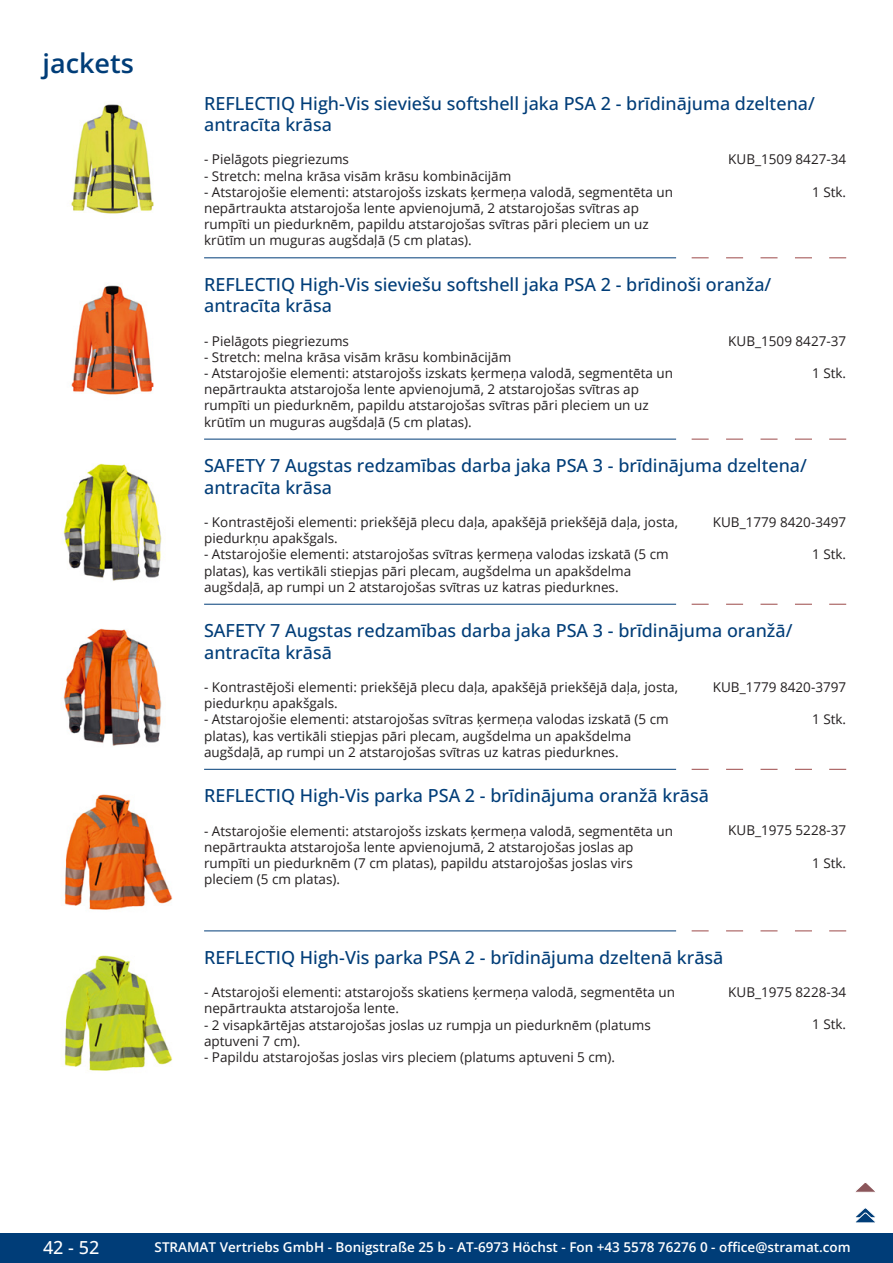
<style>
.page{position:relative;width:893px;height:1263px;background:#fff}
.page>*{position:absolute;margin:0;border:0;box-sizing:border-box;transform-origin:0 0}
.GruppeName{font:600 27px "Open Sans";color:#003d78}
.ArtikelName{font:500 18px/21.6px "Open Sans";color:#003d78}
.t1{font:500 18px "Open Sans";color:#fff}
.Beschreibung{font:13.5px/16.2px "Open Sans";color:#231f20}
.ArtikelNummer{font:13.5px "Open Sans";color:#231f20}
.t2{font:600 13.5px "Open Sans";color:#fff}
</style>
<div class="page">
<div style="left:0;top:1233px;width:893px;height:30px;background:#003d78"></div>
<img style="left:71px;top:103px;width:83px;height:111px">
<img style="left:71px;top:285px;width:83px;height:110px">
<svg style="left:692px;top:258px;width:17px;height:1px"></svg>
<svg style="left:726px;top:258px;width:17px;height:1px"></svg>
<svg style="left:760px;top:258px;width:17px;height:1px"></svg>
<svg style="left:795px;top:258px;width:17px;height:1px"></svg>
<svg style="left:829px;top:258px;width:17px;height:1px"></svg>
<hr style="left:204px;top:258px;width:472px;height:1px;background:#003d78">
<img style="left:63px;top:463px;width:99px;height:118px">
<svg style="left:692px;top:439px;width:17px;height:1px"></svg>
<svg style="left:726px;top:439px;width:17px;height:1px"></svg>
<svg style="left:760px;top:439px;width:17px;height:1px"></svg>
<svg style="left:795px;top:439px;width:17px;height:1px"></svg>
<svg style="left:829px;top:439px;width:17px;height:1px"></svg>
<hr style="left:204px;top:439px;width:472px;height:1px;background:#003d78">
<img style="left:63px;top:628px;width:99px;height:118px">
<svg style="left:692px;top:604px;width:17px;height:1px"></svg>
<svg style="left:726px;top:604px;width:17px;height:1px"></svg>
<svg style="left:760px;top:604px;width:17px;height:1px"></svg>
<svg style="left:795px;top:604px;width:17px;height:1px"></svg>
<svg style="left:829px;top:604px;width:17px;height:1px"></svg>
<hr style="left:204px;top:604px;width:472px;height:1px;background:#003d78">
<img style="left:64px;top:794px;width:109px;height:116px">
<svg style="left:692px;top:769px;width:17px;height:1px"></svg>
<svg style="left:726px;top:769px;width:17px;height:1px"></svg>
<svg style="left:760px;top:769px;width:17px;height:1px"></svg>
<svg style="left:795px;top:769px;width:17px;height:1px"></svg>
<svg style="left:829px;top:769px;width:17px;height:1px"></svg>
<hr style="left:204px;top:769px;width:472px;height:1px;background:#003d78">
<img style="left:64px;top:955px;width:109px;height:116px">
<svg style="left:692px;top:931px;width:17px;height:1px"></svg>
<svg style="left:726px;top:931px;width:17px;height:1px"></svg>
<svg style="left:760px;top:931px;width:17px;height:1px"></svg>
<svg style="left:795px;top:931px;width:17px;height:1px"></svg>
<svg style="left:829px;top:931px;width:17px;height:1px"></svg>
<hr style="left:204px;top:931px;width:472px;height:1px;background:#003d78">
<svg style="left:856px;top:1183px;width:19px;height:9px"></svg>
<svg style="left:855px;top:1208px;width:21px;height:15px"></svg>
<p class="GruppeName" style="left:43px;top:44px;width:93px">jackets</p>
<p class="ArtikelName" style="left:204px;top:92px;width:612px">REFLECTIQ High-Vis sieviešu softshell jaka PSA 2 - brīdinājuma dzeltena/ antracīta krāsa</p>
<p class="Beschreibung" style="left:204px;top:151px;width:146px">- Pielāgots piegriezums</p>
<p class="Beschreibung" style="left:204px;top:167px;width:309px">- Stretch: melna krāsa visām krāsu kombinācijām</p>
<p class="Beschreibung" style="left:204px;top:183px;width:470px">- Atstarojošie elementi: atstarojošs izskats ķermeņa valodā, segmentēta un nepārtraukta atstarojoša lente apvienojumā, 2 atstarojošas svītras ap rumpīti un piedurknēm, papildu atstarojošas svītras pāri pleciem un uz krūtīm un muguras augšdaļā (5 cm platas).</p>
<p class="ArtikelNummer" style="left:728px;top:150px;width:119px">KUB_1509 8427-34</p>
<p class="ArtikelNummer" style="left:812px;top:182px;width:36px">1 Stk.</p>
<p class="ArtikelName" style="left:204px;top:273px;width:569px">REFLECTIQ High-Vis sieviešu softshell jaka PSA 2 - brīdinoši oranža/ antracīta krāsa</p>
<p class="Beschreibung" style="left:204px;top:332px;width:146px">- Pielāgots piegriezums</p>
<p class="Beschreibung" style="left:204px;top:348px;width:309px">- Stretch: melna krāsa visām krāsu kombinācijām</p>
<p class="Beschreibung" style="left:204px;top:365px;width:470px">- Atstarojošie elementi: atstarojošs izskats ķermeņa valodā, segmentēta un nepārtraukta atstarojoša lente apvienojumā, 2 atstarojošas svītras ap rumpīti un piedurknēm, papildu atstarojošas svītras pāri pleciem un uz krūtīm un muguras augšdaļā (5 cm platas).</p>
<p class="ArtikelNummer" style="left:728px;top:331px;width:119px">KUB_1509 8427-37</p>
<p class="ArtikelNummer" style="left:812px;top:364px;width:36px">1 Stk.</p>
<p class="ArtikelName" style="left:204px;top:454px;width:604px">SAFETY 7 Augstas redzamības darba jaka PSA 3 - brīdinājuma dzeltena/ antracīta krāsa</p>
<p class="Beschreibung" style="left:204px;top:514px;width:475px">- Kontrastējoši elementi: priekšējā plecu daļa, apakšējā priekšējā daļa, josta, piedurkņu apakšgals.</p>
<p class="Beschreibung" style="left:204px;top:546px;width:466px">- Atstarojošie elementi: atstarojošas svītras ķermeņa valodas izskatā (5 cm platas), kas vertikāli stiepjas pāri plecam, augšdelma un apakšdelma augšdaļā, ap rumpi un 2 atstarojošas svītras uz katras piedurknes.</p>
<p class="ArtikelNummer" style="left:713px;top:513px;width:135px">KUB_1779 8420-3497</p>
<p class="ArtikelNummer" style="left:812px;top:545px;width:36px">1 Stk.</p>
<p class="ArtikelName" style="left:204px;top:619px;width:590px">SAFETY 7 Augstas redzamības darba jaka PSA 3 - brīdinājuma oranžā/ antracīta krāsā</p>
<p class="Beschreibung" style="left:204px;top:679px;width:475px">- Kontrastējoši elementi: priekšējā plecu daļa, apakšējā priekšējā daļa, josta, piedurkņu apakšgals.</p>
<p class="Beschreibung" style="left:204px;top:711px;width:466px">- Atstarojošie elementi: atstarojošas svītras ķermeņa valodas izskatā (5 cm platas), kas vertikāli stiepjas pāri plecam, augšdelma un apakšdelma augšdaļā, ap rumpi un 2 atstarojošas svītras uz katras piedurknes.</p>
<p class="ArtikelNummer" style="left:713px;top:678px;width:135px">KUB_1779 8420-3797</p>
<p class="ArtikelNummer" style="left:812px;top:710px;width:36px">1 Stk.</p>
<p class="ArtikelName" style="left:204px;top:784px;width:506px">REFLECTIQ High-Vis parka PSA 2 - brīdinājuma oranžā krāsā</p>
<p class="Beschreibung" style="left:204px;top:822px;width:470px">- Atstarojošie elementi: atstarojošs izskats ķermeņa valodā, segmentēta un nepārtraukta atstarojoša lente apvienojumā, 2 atstarojošas joslas ap rumpīti un piedurknēm (7 cm platas), papildu atstarojošas joslas virs pleciem (5 cm platas).</p>
<p class="ArtikelNummer" style="left:728px;top:821px;width:119px">KUB_1975 5228-37</p>
<p class="ArtikelNummer" style="left:812px;top:854px;width:36px">1 Stk.</p>
<p class="ArtikelName" style="left:204px;top:946px;width:521px">REFLECTIQ High-Vis parka PSA 2 - brīdinājuma dzeltenā krāsā</p>
<p class="Beschreibung" style="left:204px;top:984px;width:472px">- Atstarojoši elementi: atstarojošs skatiens ķermeņa valodā, segmentēta un nepārtraukta atstarojoša lente.</p>
<p class="Beschreibung" style="left:204px;top:1016px;width:448px">- 2 visapkārtējas atstarojošas joslas uz rumpja un piedurknēm (platums aptuveni 7 cm).</p>
<p class="Beschreibung" style="left:204px;top:1048px;width:412px">- Papildu atstarojošas joslas virs pleciem (platums aptuveni 5 cm).</p>
<p class="ArtikelNummer" style="left:728px;top:983px;width:119px">KUB_1975 8228-34</p>
<p class="ArtikelNummer" style="left:812px;top:1015px;width:36px">1 Stk.</p>
<h2 class="t1" style="left:43px;top:1234px;width:58px">42 - 52</h2>
<p class="t2" style="left:155px;top:1238px;width:698px">STRAMAT Vertriebs GmbH - Bonigstraße 25 b - AT-6973 Höchst - Fon +43 5578 76276 0 - office@stramat.com</p>
</div>
